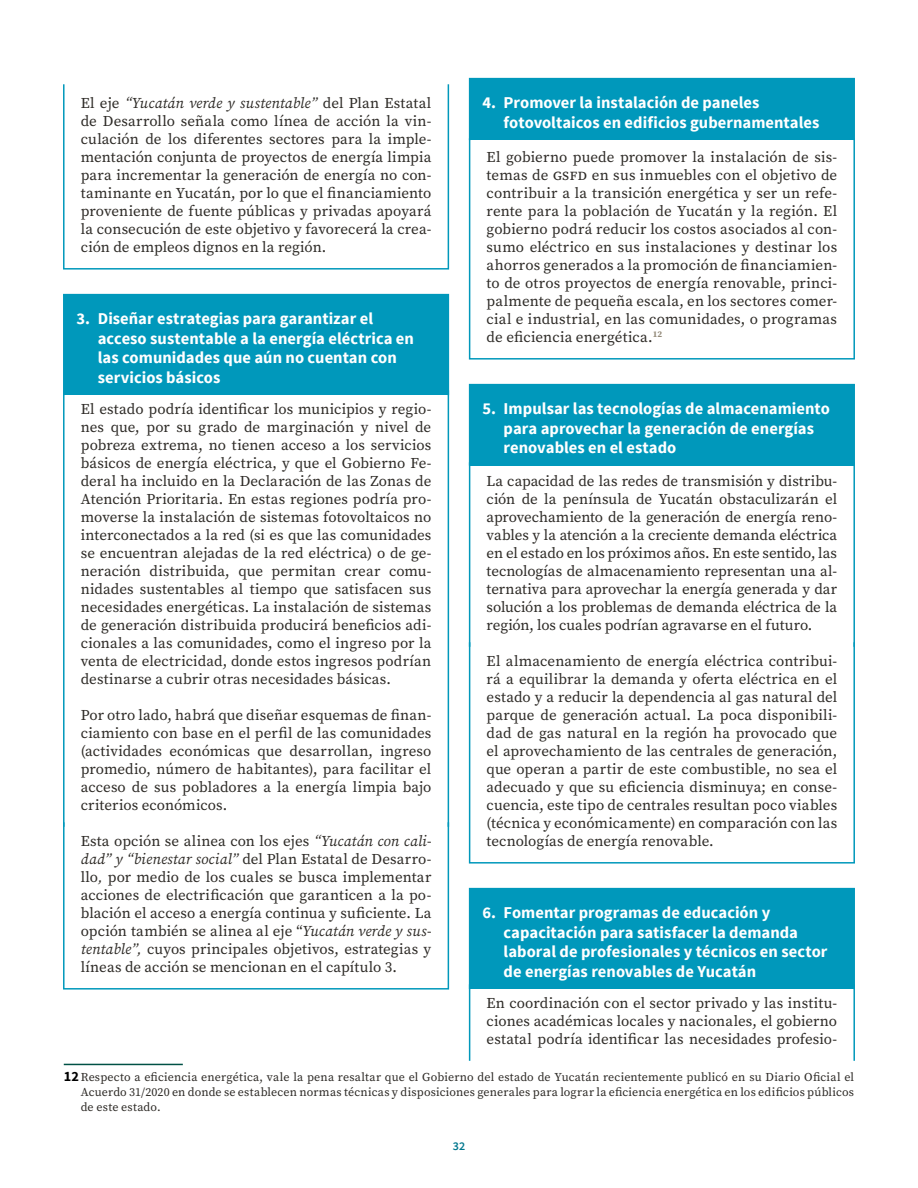
<style>
.page{position:relative;width:918px;height:1188px;background:#fff}
.page>*{position:absolute;margin:0;border:0;box-sizing:border-box;transform-origin:0 0}
.t1{font:700 16.5px/19.5px "Source Sans Pro";color:#fff}
.t2{font:15px/18px "Source Serif Pro";color:#2d2a26;text-align:justify}
.t3{font:12px/15px "Source Serif Pro";letter-spacing:.015em;color:#2d2a26;text-align:justify}
.t4{font:600 12px "Source Sans Pro";color:#00778e}
.s1{font-style:italic}
.s2{font-family:"Source Sans Pro";font-weight:700;font-size:14.25px;color:#000}
</style>
<div class="page">
<div style="left:63px;top:84px;width:386px;height:186px;border:2px solid #0098bb"></div>
<div style="left:64px;top:295px;width:384px;height:100px;background:#0098bb"></div>
<div style="left:63px;top:294px;width:386px;height:102px;border:2px solid #0098bb"></div>
<hr style="left:63px;top:390px;width:2px;height:437px;background:#0098bb">
<hr style="left:448px;top:390px;width:1px;height:437px;background:#0098bb">
<div style="left:63px;top:822px;width:386px;height:168px;border:2px solid #0098bb"></div>
<hr style="left:64px;top:1064px;width:119px;height:1px;background:#005145">
<div style="left:470px;top:79px;width:384px;height:61px;background:#0098bb"></div>
<div style="left:469px;top:78px;width:386px;height:63px;border:2px solid #0098bb"></div>
<div style="left:469px;top:138px;width:386px;height:222px;border:2px solid #0098bb"></div>
<div style="left:470px;top:385px;width:384px;height:81px;background:#0098bb"></div>
<div style="left:469px;top:384px;width:386px;height:82px;border:2px solid #0098bb"></div>
<hr style="left:469px;top:462px;width:1px;height:185px;background:#0098bb">
<hr style="left:853px;top:462px;width:2px;height:185px;background:#0098bb">
<div style="left:469px;top:642px;width:386px;height:222px;border:2px solid #0098bb"></div>
<div style="left:470px;top:889px;width:384px;height:100px;background:#0098bb"></div>
<div style="left:469px;top:888px;width:386px;height:102px;border:2px solid #0098bb"></div>
<hr style="left:469px;top:984px;width:1px;height:77px;background:#0098bb">
<hr style="left:853px;top:984px;width:2px;height:77px;background:#0098bb">
<p class="t2" style="left:81px;top:94px;width:352px">El eje <span class="s1">“Yucatán verde y sustentable”</span> del Plan Estatal de Desarrollo señala como línea de acción la vin&shy;culación de los diferentes sectores para la imple&shy;mentación conjunta de proyectos de energía limpia para incrementar la generación de energía no con&shy;taminante en Yucatán, por lo que el financiamiento proveniente de fuente públicas y privadas apoyará la consecución de este objetivo y favorecerá la crea&shy;ción de empleos dignos en la región.</p>
<p class="t1" style="left:98px;top:309px;width:318px;text-indent:-21px">3. Diseñar estrategias para garantizar el acceso sustentable a la energía eléctrica en las comunidades que aún no cuentan con servicios básicos</p>
<p class="t2" style="left:81px;top:400px;width:352px">El estado podría identificar los municipios y regio&shy;nes que, por su grado de marginación y nivel de pobreza extrema, no tienen acceso a los servicios básicos de energía eléctrica, y que el Gobierno Fe&shy;deral ha incluido en la Declaración de las Zonas de Atención Prioritaria. En estas regiones podría pro&shy;moverse la instalación de sistemas fotovoltaicos no interconectados a la red (si es que las comunidades se encuentran alejadas de la red eléctrica) o de ge&shy;neración distribuida, que permitan crear comu&shy;nidades sustentables al tiempo que satisfacen sus necesidades energéticas. La instalación de sistemas de generación distribuida producirá beneficios adi&shy;cionales a las comunidades, como el ingreso por la venta de electricidad, donde estos ingresos podrían destinarse a cubrir otras necesidades básicas.</p>
<p class="t2" style="left:81px;top:706px;width:352px">Por otro lado, habrá que diseñar esquemas de finan&shy;ciamiento con base en el perfil de las comunidades (actividades económicas que desarrollan, ingreso promedio, número de habitantes), para facilitar el acceso de sus pobladores a la energía limpia bajo criterios económicos.</p>
<p class="t2" style="left:81px;top:832px;width:352px">Esta opción se alinea con los ejes <span class="s1">“Yucatán con cali&shy;dad” y “bienestar social”</span> del Plan Estatal de Desarro&shy;llo<span class="s1">,</span> por medio de los cuales se busca implementar acciones de electrificación que garanticen a la po&shy;blación el acceso a energía continua y suficiente. La opción también se alinea al eje “<span class="s1">Yucatán verde y sus&shy;tentable”,</span> cuyos principales objetivos, estrategias y líneas de acción se mencionan en el capítulo 3.</p>
<p class="t1" style="left:504px;top:93px;width:317px;text-indent:-21px">4. Promover la instalación de paneles fotovoltaicos en edificios gubernamentales</p>
<p class="t2" style="left:487px;top:148px;width:352px">El gobierno puede promover la instalación de sis&shy;temas de gsfd en sus inmuebles con el objetivo de contribuir a la transición energética y ser un refe&shy;rente para la población de Yucatán y la región. El gobierno podrá reducir los costos asociados al con&shy;sumo eléctrico en sus instalaciones y destinar los ahorros generados a la promoción de financiamien&shy;to de otros proyectos de energía renovable, princi&shy;palmente de pequeña escala, en los sectores comer&shy;cial e industrial, en las comunidades, o programas de eficiencia energética.<sup>12</sup></p>
<p class="t1" style="left:504px;top:399px;width:328px;text-indent:-21px">5. Impulsar las tecnologías de almacenamiento para aprovechar la generación de energías renovables en el estado</p>
<p class="t2" style="left:487px;top:472px;width:352px">La capacidad de las redes de transmisión y distribu&shy;ción de la península de Yucatán obstaculizarán el aprovechamiento de la generación de energía reno&shy;vables y la atención a la creciente demanda eléctrica en el estado en los próximos años. En este sentido, las tecnologías de almacenamiento representan una al&shy;ternativa para aprovechar la energía generada y dar solución a los problemas de demanda eléctrica de la región, los cuales podrían agravarse en el futuro.</p>
<p class="t2" style="left:487px;top:652px;width:352px">El almacenamiento de energía eléctrica contribui&shy;rá a equilibrar la demanda y oferta eléctrica en el estado y a reducir la dependencia al gas natural del parque de generación actual. La poca disponibili&shy;dad de gas natural en la región ha provocado que el aprovechamiento de las centrales de generación, que operan a partir de este combustible, no sea el adecuado y que su eficiencia disminuya; en conse&shy;cuencia, este tipo de centrales resultan poco viables (técnica y económicamente) en comparación con las tecnologías de energía renovable.</p>
<p class="t1" style="left:504px;top:903px;width:325px;text-indent:-21px">6. Fomentar programas de educación y capacitación para satisfacer la demanda laboral de profesionales y técnicos en sector de energías renovables de Yucatán</p>
<p class="t2" style="left:487px;top:994px;width:352px">En coordinación con el sector privado y las institu&shy;ciones académicas locales y nacionales, el gobierno estatal podría identificar las necesidades profesio-</p>
<p class="t3" style="left:81px;top:1070px;width:775px;text-indent:-17px"><span class="s2">12</span>Respecto a eficiencia energética, vale la pena resaltar que el Gobierno del estado de Yucatán recientemente publicó en su Diario Oficial el Acuerdo 31/2020 en donde se establecen normas técnicas y disposiciones generales para lograr la eficiencia energética en los edificios públicos de este estado.</p>
<p class="t4" style="left:453px;top:1138px;width:14px">32</p>
</div>
